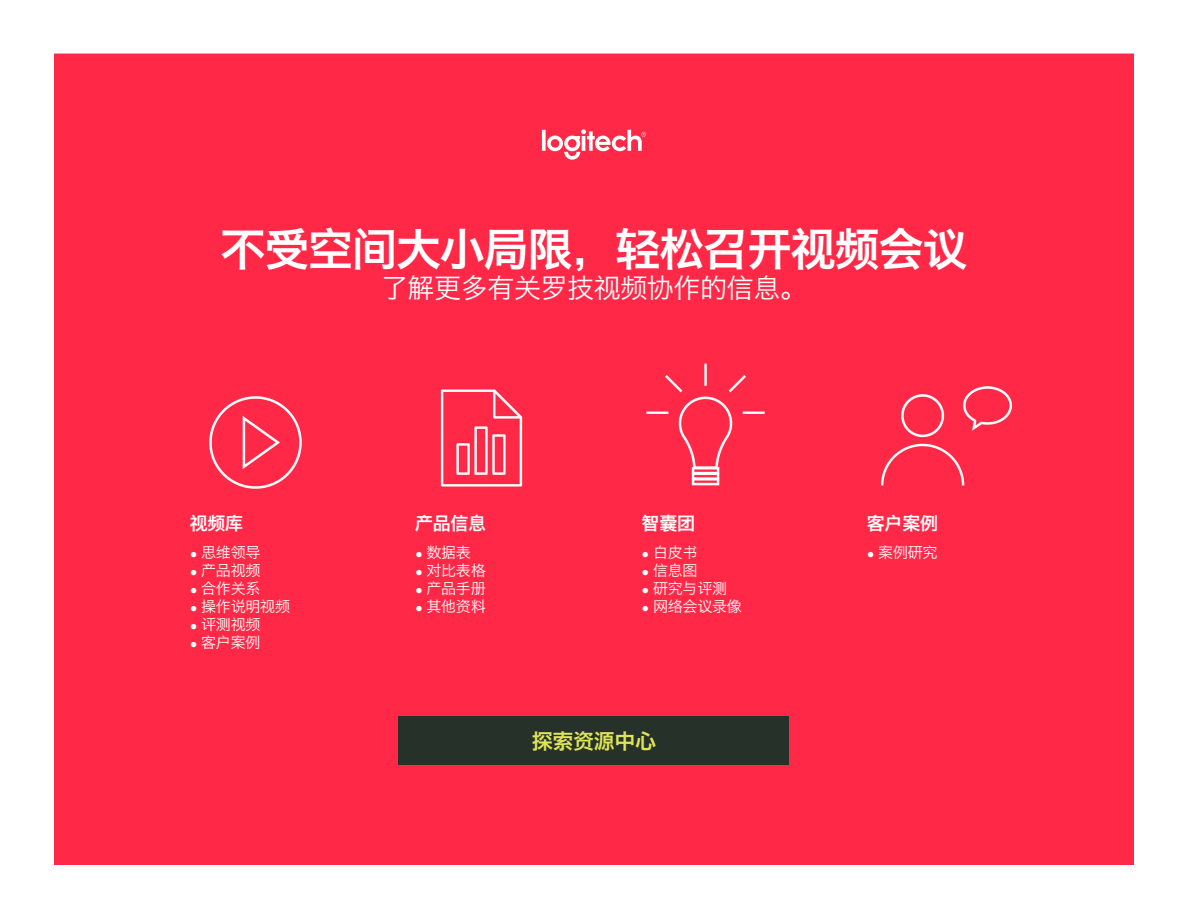
<style>
.page{position:relative;width:1188px;height:918px;background:#fff}
.page>*{position:absolute;margin:0;border:0;box-sizing:border-box;transform-origin:0 0}
.t1{font:45px "Hiragino Sans GB W6";letter-spacing:-.025em;color:#fff}
.t2{font:27px "Hiragino Sans GB W3";letter-spacing:-.015em;color:#fff}
.t3{font:21px "Hiragino Sans GB W6";letter-spacing:-.015em;color:#e0e457}
.t4{font:18px "Hiragino Sans GB W6";letter-spacing:-.015em;color:#fff}
.t5{font:15px "Hiragino Sans GB W3";letter-spacing:-.015em;color:#fff}
.s1{font-family:"Brown Pro";font-weight:300}
</style>
<div class="page">
<div style="left:54px;top:54px;width:1080px;height:811px;background:#ff2847"></div>
<div style="left:399px;top:716px;width:390px;height:49px;background:#26312a"></div>
<svg style="left:542px;top:129px;width:104px;height:31px"></svg>
<img style="left:881px;top:386px;width:131px;height:100px">
<img style="left:440px;top:389px;width:83px;height:98px">
<img style="left:646px;top:363px;width:119px;height:123px">
<img style="left:209px;top:396px;width:93px;height:93px">
<p class="t1" style="left:220px;top:220px;width:749px">不受空间大小局限，轻松召开视频会议</p>
<p class="t2" style="left:381px;top:271px;width:427px">了解更多有关罗技视频协作的信息。</p>
<p class="t4" style="left:190px;top:512px;width:55px">视频库</p>
<p class="t4" style="left:415px;top:512px;width:73px">产品信息</p>
<p class="t4" style="left:642px;top:512px;width:55px">智囊团</p>
<p class="t4" style="left:867px;top:512px;width:73px">客户案例</p>
<p class="t5" style="left:190px;top:543px;width:72px"><span class="s1">•</span> 思维领导</p>
<p class="t5" style="left:190px;top:561px;width:72px"><span class="s1">•</span> 产品视频</p>
<p class="t5" style="left:190px;top:579px;width:72px"><span class="s1">•</span> 合作关系</p>
<p class="t5" style="left:190px;top:597px;width:102px"><span class="s1">•</span> 操作说明视频</p>
<p class="t5" style="left:190px;top:615px;width:72px"><span class="s1">•</span> 评测视频</p>
<p class="t5" style="left:190px;top:633px;width:72px"><span class="s1">•</span> 客户案例</p>
<p class="t5" style="left:415px;top:543px;width:57px"><span class="s1">•</span> 数据表</p>
<p class="t5" style="left:867px;top:543px;width:72px"><span class="s1">•</span> 案例研究</p>
<p class="t5" style="left:415px;top:561px;width:72px"><span class="s1">•</span> 对比表格</p>
<p class="t5" style="left:415px;top:579px;width:72px"><span class="s1">•</span> 产品手册</p>
<p class="t5" style="left:415px;top:597px;width:72px"><span class="s1">•</span> 其他资料</p>
<p class="t5" style="left:642px;top:543px;width:57px"><span class="s1">•</span> 白皮书</p>
<p class="t5" style="left:642px;top:561px;width:57px"><span class="s1">•</span> 信息图</p>
<p class="t5" style="left:642px;top:579px;width:87px"><span class="s1">•</span> 研究与评测</p>
<p class="t5" style="left:642px;top:597px;width:102px"><span class="s1">•</span> 网络会议录像</p>
<p class="t3" style="left:532px;top:727px;width:126px">探索资源中心</p>
</div>
